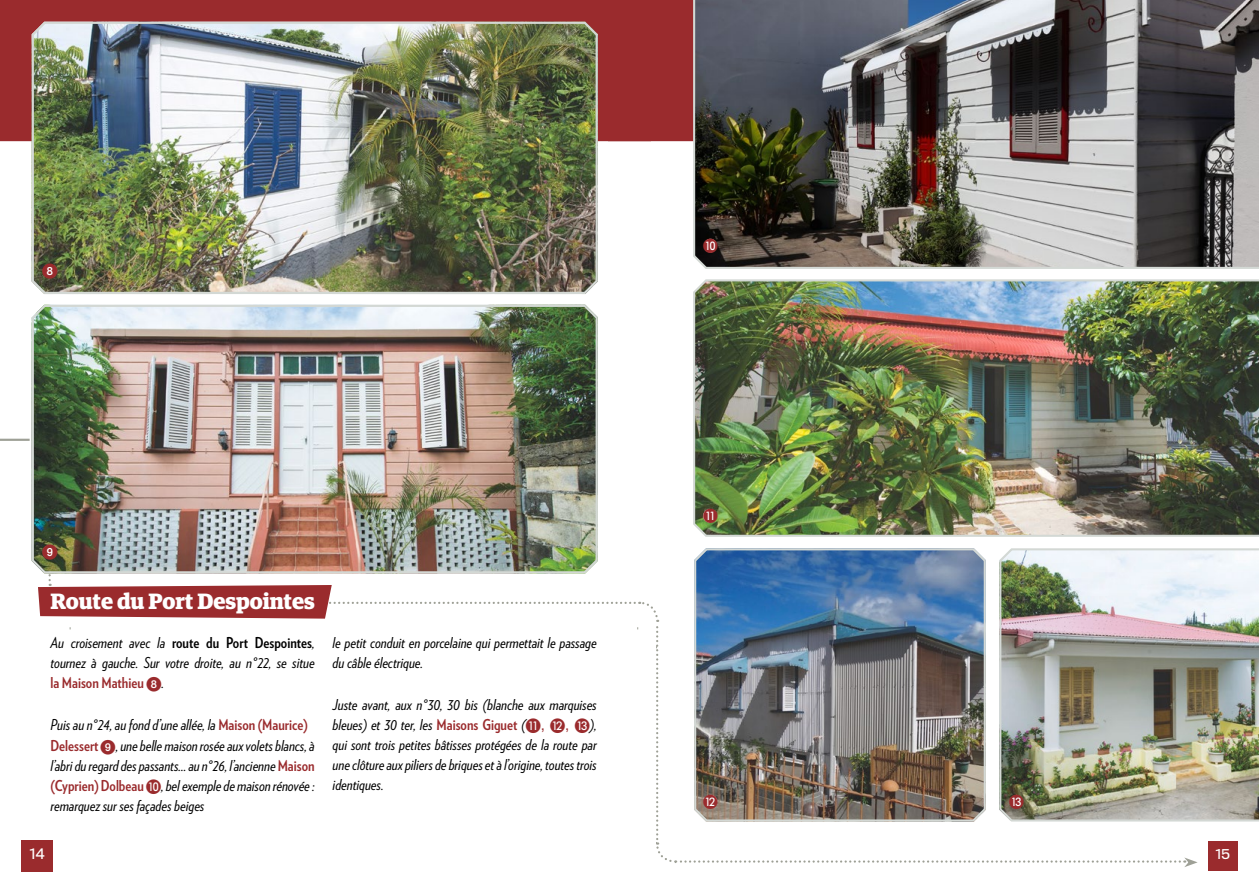
<style>
.page{position:relative;width:1259px;height:893px;background:#fff}
.page>*{position:absolute;margin:0;border:0;box-sizing:border-box;transform-origin:0 0}
.t1{font:700 22.2px "Guardian Egyp";color:#fff}
.t2{font:15.6px "European Pi One";color:#9a2b2d}
.t3{font:italic 15px/20px "Verlag Condensed";color:#000;text-align:justify}
.t4{font:14.7px "European Pi One";color:#9a2b2d}
.t5{font:13.35px "Titling Gothic FB Normal";color:#fff}
.t6{font:12.6px "Titling Gothic FB Normal";color:#fff}
.s1{font-weight:700;font-style:normal}
.s2{font-weight:700;font-style:normal;color:#9a2b2d}
.s3{font-family:"European Pi One";font-style:normal;color:#9a2b2d}
</style>
<div class="page">
<div style="left:1208px;top:841px;width:29px;height:30px;background:#9a2b2d"></div>
<img style="left:1197px;top:548px;width:62px;height:274px">
<div style="left:651px;top:0;width:41px;height:141px;background:#9a2b2d"></div>
<img style="left:693px;top:279px;width:566px;height:258px">
<img style="left:692px;top:0;width:567px;height:269px">
<svg style="left:703px;top:509px;width:14px;height:18px"></svg>
<svg style="left:704px;top:239px;width:13px;height:18px"></svg>
<hr style="left:0;top:439px;width:30px;height:2px;background:#9ea096">
<div style="left:0;top:0;width:651px;height:141px;background:#9a2b2d"></div>
<div style="left:21px;top:840px;width:32px;height:31px;background:#9a2b2d"></div>
<svg style="left:30px;top:20px;width:575px;height:122px"></svg>
<img style="left:31px;top:21px;width:568px;height:273px">
<img style="left:31px;top:304px;width:567px;height:263px">
<svg style="left:43px;top:265px;width:13px;height:13px"></svg>
<img style="left:38px;top:545px;width:1159px;height:322px">
<p class="t2" style="left:42px;top:262px;width:17px">8</p>
<p class="t2" style="left:42px;top:543px;width:17px">9</p>
<h1 class="t1" style="left:51px;top:584px;width:266px">Route du Port Despointes</h1>
<p class="t3" style="left:51px;top:632px;width:266px">Au croisement avec la <span class="s1">route du Port Despointes</span>, tournez à gauche. Sur votre droite, au n°22, se situe <span class="s2">la Maison Mathieu</span> <span class="s3">8</span>.</p>
<p class="t3" style="left:51px;top:713px;width:265px;line-height:21.5px">Puis au n°24, au fond d’une allée, la <span class="s2">Maison (Maurice)<br>Delessert</span><span class="s3">9</span>, une belle maison rosée aux volets blancs, à</p>
<p class="t3" style="left:51px;top:755px;width:265px">l’abri du regard des passants... au n°26, l’ancienne <span class="s2">Maison (Cyprien) Dolbeau</span><span class="s3">J</span>, bel exemple de maison rénovée : remarquez sur ses façades beiges</p>
<p class="t5" style="left:29px;top:845px;width:16px">14</p>
<p class="t3" style="left:333px;top:632px;width:265px">le petit conduit en porcelaine qui permettait le passage du câble électrique.</p>
<p class="t3" style="left:333px;top:694px;width:266px">Juste avant, aux n°30, 30 bis (blanche aux marquises bleues) et 30 ter, les <span class="s2">Maisons Giguet</span> (<span class="s3">K, L, M</span>), qui sont trois petites bâtisses protégées de la route par une clôture aux piliers de briques et à l’origine, toutes trois identiques.</p>
<p class="t4" style="left:703px;top:238px;width:16px">J</p>
<p class="t4" style="left:703px;top:508px;width:16px">K</p>
<p class="t4" style="left:703px;top:794px;width:16px">L</p>
<p class="t4" style="left:1009px;top:794px;width:16px">M</p>
<p class="t6" style="left:1215px;top:847px;width:16px">15</p>
</div>
